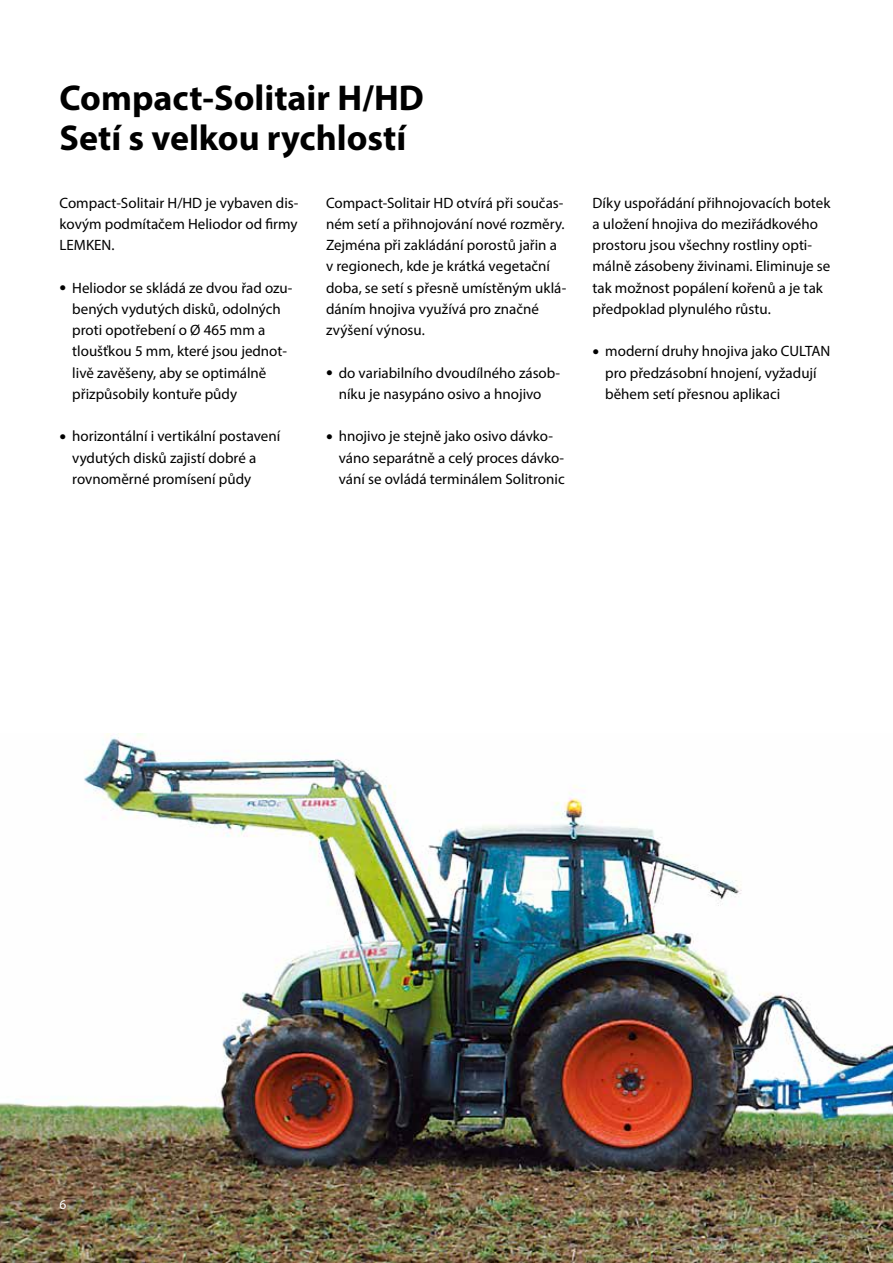
<style>
.page{position:relative;width:893px;height:1263px;background:#fff}
.page>*{position:absolute;margin:0;border:0;box-sizing:border-box;transform-origin:0 0}
.t1{font:700 36px/40.5px "Myriad Pro";color:#000}
.t2{font:15px/21.3px "Myriad Pro";color:#000}
.t3{font:13.5px "Myriad Pro";color:#fff}
.s1{font-size:24px}
</style>
<div class="page">
<img style="left:0;top:733px;width:893px;height:530px">
<h1 class="t1" style="left:60px;top:76px;width:366px">Compact-Solitair H/HD<br>Setí s velkou rychlostí</h1>
<p class="t2" style="left:60px;top:192px;width:240px;text-align:justify">Compact-Solitair H/HD je vybaven dis&shy;kovým podmítačem Heliodor od firmy LEMKEN.</p>
<p class="t2" style="left:72px;top:277px;width:222px;text-indent:-13px"><span class="s1">•</span> Heliodor se skládá ze dvou řad ozu&shy;bených vydutých disků, odolných proti opotřebení o Ø 465 mm a tloušťkou 5 mm, které jsou jednot&shy;livě zavěšeny, aby se optimálně přizpůsobily kontuře půdy</p>
<p class="t2" style="left:72px;top:425px;width:209px;text-indent:-13px"><span class="s1">•</span> horizontální i vertikální postavení vydutých disků zajistí dobré a rovnoměrné promísení půdy</p>
<p class="t2" style="left:326px;top:192px;width:242px">Compact-Solitair HD otvírá při součas&shy;ném setí a přihnojování nové rozměry.<br>Zejména při zakládání porostů jařin a v regionech, kde je krátká vegetační doba, se setí s přesně umístěným uklá&shy;dáním hnojiva využívá pro značné zvýšení výnosu.</p>
<p class="t2" style="left:326px;top:362px;width:236px;text-align:center"><span class="s1">•</span> do variabilního dvoudílného zásob&shy;níku je nasypáno osivo a hnojivo</p>
<p class="t2" style="left:339px;top:425px;width:227px;text-indent:-13px"><span class="s1">•</span> hnojivo je stejně jako osivo dávko&shy;váno separátně a celý proces dávko&shy;vání se ovládá terminálem Solitronic</p>
<p class="t2" style="left:592px;top:192px;width:239px">Díky uspořádání přihnojovacích botek a uložení hnojiva do meziřádkového prostoru jsou všechny rostliny opti&shy;málně zásobeny živinami. Eliminuje se tak možnost popálení kořenů a je tak předpoklad plynulého růstu.</p>
<p class="t2" style="left:605px;top:340px;width:227px;text-indent:-13px"><span class="s1">•</span> moderní druhy hnojiva jako CULTAN pro předzásobní hnojení, vyžadují během setí přesnou aplikaci</p>
<p class="t3" style="left:60px;top:1196px;width:8px">6</p>
</div>
